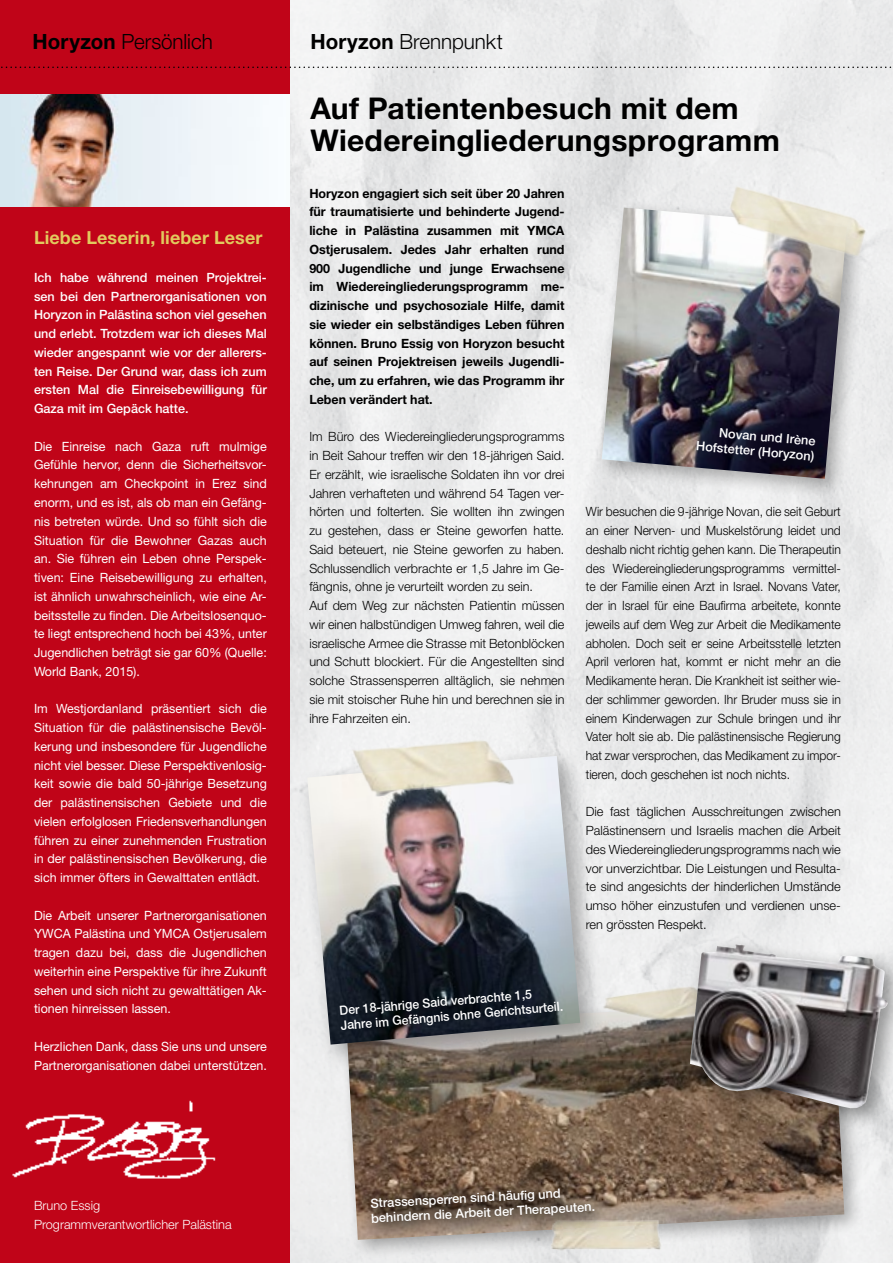
<style>
.page{position:relative;width:893px;height:1263px;background:#fff}
.page>*{position:absolute;margin:0;border:0;box-sizing:border-box;transform-origin:0 0}
.t1{font:700 30px/31.5px "Helvetica Neue";letter-spacing:.01em;color:#000}
.t2{font:300 21px "Helvetica Neue";letter-spacing:-.005em;color:#000}
.t3{font:700 18px "Helvetica Neue";letter-spacing:.005em;color:#e2ca5e}
.t4{font:12.75px/18.8px "Helvetica Neue";color:#fff;text-align:justify}
.t5{font:300 12.75px/18.8px "Helvetica Neue";color:#000}
.t6{font:300 12.75px/18.8px "Helvetica Neue";color:#000;text-align:justify;scale:.95 1}
.t7{font:700 12.75px/18.8px "Helvetica Neue";color:#000;text-align:justify}
.t8{font:500 12.75px/18.8px "Helvetica Neue";color:#fff;text-align:justify}
.t9{font:500 12.75px/15px "Helvetica Neue";color:#fff;scale:.96 1}
.t10{font:300 12.75px/18.8px "Helvetica Neue";color:#fff}
.s1{font-weight:700}
</style>
<div class="page">
<img style="left:289px;top:0;width:604px;height:1263px">
<div style="left:0;top:0;width:289px;height:1263px;background:#c00418"></div>
<svg style="left:1px;top:67px;width:892px;height:1px"></svg>
<img style="left:0;top:94px;width:289px;height:113px">
<img style="left:12px;top:1100px;width:204px;height:79px">
<div style="left:339px;top:993px;width:525px;height:267px;background:#000;opacity:.3"></div>
<img style="left:347px;top:1036px;width:497px;height:204px">
<div style="left:594px;top:200px;width:275px;height:300px;background:#000;opacity:.3"></div>
<img style="left:602px;top:208px;width:245px;height:271px">
<img style="left:717px;top:181px;width:176px;height:91px">
<div style="left:297px;top:746px;width:309px;height:324px;background:#000;opacity:.3"></div>
<img style="left:307px;top:756px;width:273px;height:288px">
<img style="left:334px;top:732px;width:206px;height:68px">
<img style="left:596px;top:975px;width:85px;height:61px">
<div style="left:681px;top:935px;width:212px;height:197px;background:#000;opacity:.4"></div>
<img style="left:690px;top:945px;width:46px;height:121px">
<img style="left:541px;top:1216px;width:129px;height:39px">
<div style="left:357px;top:1174px;width:256px;height:70px;background:#000;opacity:.75"></div>
<h2 class="t2" style="left:33px;top:29px;width:182px"><span class="s1">Horyzon</span> Persönlich</h2>
<h2 class="t2" style="left:310px;top:29px;width:194px"><span class="s1">Horyzon</span> Brennpunkt</h2>
<h3 class="t3" style="left:34px;top:227px;width:230px">Liebe Leserin, lieber Leser</h3>
<p class="t8" style="left:34px;top:268px;width:234px">Ich habe während meinen Projektrei&shy;sen bei den Partnerorganisationen von Horyzon in Palästina schon viel gesehen und erlebt. Trotzdem war ich dieses Mal wieder angespannt wie vor der allerers&shy;ten Reise. Der Grund war, dass ich zum ersten Mal die Einreisebewilligung für Gaza mit im Gepäck hatte.</p>
<p class="t4" style="left:34px;top:437px;width:234px">Die Einreise nach Gaza ruft mulmige Gefühle hervor, denn die Sicherheitsvor&shy;kehrungen am Checkpoint in Erez sind enorm, und es ist, als ob man ein Gefäng&shy;nis betreten würde. Und so fühlt sich die Situation für die Bewohner Gazas auch an. Sie führen ein Leben ohne Perspek&shy;tiven: Eine Reisebewilligung zu erhalten, ist ähnlich unwahrscheinlich, wie eine Ar&shy;beitsstelle zu finden. Die Arbeitslosenquo&shy;te liegt entsprechend hoch bei 43%, unter Jugendlichen beträgt sie gar 60% (Quelle:<br>World Bank, 2015).</p>
<p class="t4" style="left:34px;top:699px;width:234px">I m Westjordanland präsentiert sich die Situation für die palästinensische Bevöl&shy;kerung und insbesondere für Jugendliche nicht viel besser. Diese Perspektivenlosig&shy;keit sowie die bald 50-jährige Besetzung der palästinensischen Gebiete und die vielen erfolglosen Friedensverhandlungen führen zu einer zunehmenden Frustration in der palästinensischen Bevölkerung, die sich immer öfters in Gewalttaten entlädt.</p>
<p class="t4" style="left:34px;top:905px;width:234px">Die Arbeit unserer Partnerorganisationen<br>YWCA</p>
<p class="t4" style="left:34px;top:924px;width:234px;text-indent:40px">Palästina und YMCA Ostjerusalem tragen dazu bei, dass die Jugendlichen weiterhin eine Perspektive für ihre Zukunft sehen und sich nicht zu gewalttätigen Ak&shy;tionen hinreissen lassen.</p>
<p class="t4" style="left:34px;top:1037px;width:234px">Herzlichen Dank, dass Sie uns und unsere<br>Partnerorganisationen dabei unterstützen.</p>
<h1 class="t1" style="left:310px;top:92px;width:471px">Auf Patientenbesuch mit dem<br>Wiedereingliederungsprogramm</h1>
<p class="t7" style="left:309px;top:183px;width:257px">Horyzon engagiert sich seit über 20 Jahren für traumatisierte und behinderte Jugend&shy;liche in Palästina zusammen mit YMCA Ostjerusalem. Jedes Jahr erhalten rund 900 Jugendliche und junge Erwachsene im Wiedereingliederungsprogramm me&shy;dizinische und psychosoziale Hilfe, damit sie wieder ein selbständiges Leben führen können. Bruno Essig von Horyzon besucht auf seinen Projektreisen jeweils Jugendli&shy;che, um zu erfahren, wie das Programm ihr Leben verändert hat.</p>
<p class="t5" style="left:309px;top:427px;width:257px">Im Büro des Wiedereingliederungsprogramms in Beit Sahour treffen wir den 18-jährigen Said.<br>Er erzählt, wie israelische Soldaten ihn vor drei Jahren verhafteten und während 54 Tagen ver&shy;hörten und folterten. Sie wollten ihn zwingen zu gestehen, dass er Steine geworfen hatte.<br>Said beteuert, nie Steine geworfen zu haben.<br>Schlussendlich verbrachte er 1,5 Jahre im Ge&shy;fängnis, ohne je verurteilt worden zu sein.<br>Auf dem Weg zur nächsten Patientin müssen wir einen halbstündigen Umweg fahren, weil die israelische Armee die Strasse mit Betonblöcken und Schutt blockiert. Für die Angestellten sind solche Strassensperren alltäglich, sie nehmen sie mit stoischer Ruhe hin und berechnen sie in ihre Fahrzeiten ein.</p>
<p class="t8" style="left:698px;top:423px;width:120px;line-height:15px;text-align:right;rotate:5deg">Novan und Irène<br>Hofstetter (Horyzon)</p>
<p class="t6" style="left:586px;top:502px;width:270px">Wir besuchen die 9-jährige Novan, die seit Geburt an einer Nerven- und Muskelstörung leidet und deshalb nicht richtig gehen kann. Die Therapeutin des Wiedereingliederungsprogramms vermittel&shy;te der Familie einen Arzt in Israel. Novans Vater, der in Israel für eine Baufirma arbeitete, konnte jeweils auf dem Weg zur Arbeit die Medikamente abholen. Doch seit er seine Arbeitsstelle letzten April verloren hat, kommt er nicht mehr an die Medikamente heran. Die Krankheit ist seither wie&shy;der schlimmer geworden. Ihr Bruder muss sie in einem Kinderwagen zur Schule bringen und ihr Vater holt sie ab. Die palästinensische Regierung hat zwar versprochen, das Medikament zu impor&shy;tieren, doch geschehen ist noch nichts.</p>
<p class="t5" style="left:586px;top:802px;width:257px;text-align:justify">Die fast täglichen Ausschreitungen zwischen Palästinensern und Israelis machen die Arbeit des Wiedereingliederungsprogramms nach wie vor unverzichtbar. Die Leistungen und Resulta&shy;te sind angesichts der hinderlichen Umstände umso höher einzustufen und verdienen unse&shy;ren grössten Respekt.</p>
<p class="t9" style="left:339px;top:1003px;width:234px;rotate:-5deg">Der 18-jährige Said verbrachte 1,5<br>Jahre im Gefängnis ohne Gerichtsurteil.</p>
<p class="t10" style="left:34px;top:1196px;width:199px">Bruno Essig<br>Programmverantwortlicher Palästina</p>
<p class="t8" style="left:370px;top:1195px;width:226px;line-height:15px;rotate:-3deg">Strassensperren sind häufi g und behindern die Arbeit der Therapeuten.</p>
</div>
